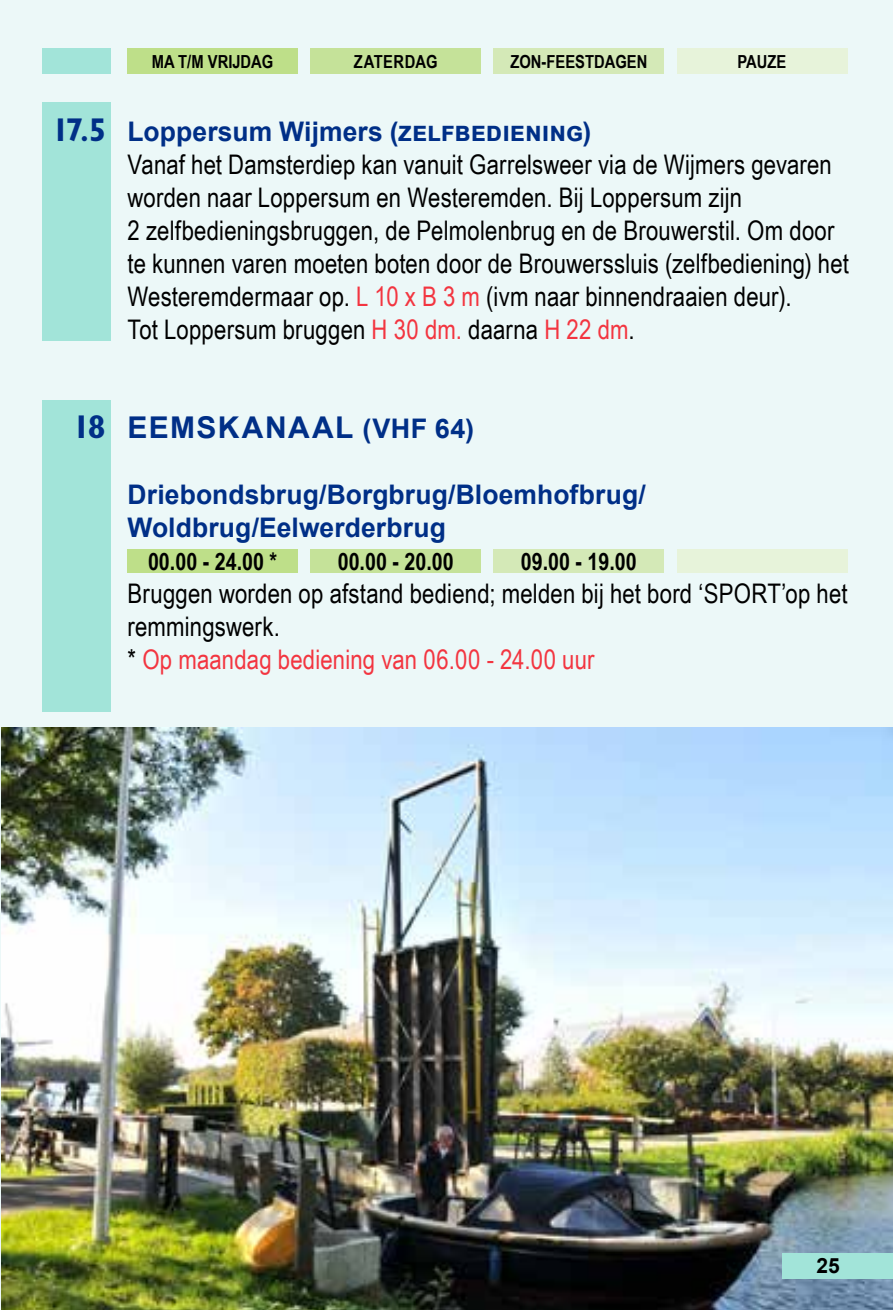
<style>
.page{position:relative;width:893px;height:1310px;background:#ecf8f8}
.page>*{position:absolute;margin:0;border:0;box-sizing:border-box;transform-origin:0 0}
.t1{font:700 30px "Arial";letter-spacing:.045em;color:#002f87}
.t2{font:27px/33px "Arial Narrow";letter-spacing:.005em;color:#000}
.t3{font:700 27px/33px "Arial";letter-spacing:.005em;color:#002f87}
.t4{font:700 24px "Arial Narrow";color:#000}
.t5{font:700 21px "Arial";color:#000}
.t6{font:700 18px "Arial Narrow";color:#000}
.t7{font:700 18px "Arial Narrow";letter-spacing:.02em;color:#000}
.s1{font-family:"Gill Sans";font-stretch:condensed;font-size:33px}
.s2{color:#f33540}
.s3{font-size:27px}
</style>
<div class="page">
<div style="left:43px;top:102px;width:68px;height:610px;background:#a2e4d9"></div>
<div style="left:34px;top:341px;width:85px;height:59px;background:#ecf8f8"></div>
<img style="left:1px;top:727px;width:892px;height:583px">
<div style="left:128px;top:48px;width:170px;height:26px;background:#bedf89"></div>
<div style="left:311px;top:48px;width:170px;height:26px;background:#c5e299"></div>
<div style="left:494px;top:48px;width:170px;height:26px;background:#d4e9b7"></div>
<div style="left:677px;top:48px;width:170px;height:26px;background:#e7f3da"></div>
<div style="left:43px;top:48px;width:68px;height:26px;background:#a2e4d9"></div>
<div style="left:782px;top:1253px;width:111px;height:25px;background:#a2e4d9"></div>
<div style="left:128px;top:549px;width:170px;height:24px;background:#bedf89"></div>
<div style="left:311px;top:549px;width:170px;height:24px;background:#c5e299"></div>
<div style="left:494px;top:549px;width:170px;height:24px;background:#d4e9b7"></div>
<div style="left:677px;top:549px;width:170px;height:24px;background:#e7f3da"></div>
<p class="t6" style="left:152px;top:48px;width:123px">MA T/M VRIJDAG</p>
<p class="t7" style="left:354px;top:48px;width:85px">ZATERDAG</p>
<p class="t6" style="left:510px;top:48px;width:138px">ZON-FEESTDAGEN</p>
<p class="t6" style="left:737px;top:48px;width:50px">PAUZE</p>
<p class="t3" style="left:52px;top:115px;width:541px"><span class="s1">17.5</span> Loppersum Wijmers (zelfbediening)</p>
<p class="t2" style="left:128px;top:147px;width:723px">Vanaf het Damsterdiep kan vanuit Garrelsweer via de Wijmers gevaren worden naar Loppersum en Westeremden. Bij Loppersum zijn<br>2 zelfbedieningsbruggen, de Pelmolenbrug en de Brouwerstil. Om door te kunnen varen moeten boten door de Brouwerssluis (zelfbediening) het Westeremdermaar op. <span class="s2">L 10 x B 3 m</span> (ivm naar binnendraaien deur).<br>Tot Loppersum bruggen <span class="s2">H 30 dm.</span> daarna <span class="s2">H 22 dm</span>.</p>
<p class="t1" style="left:73px;top:406px;width:403px"><span class="s1">18</span> EEMSKANAAL <span class="s3">(VHF 64)</span></p>
<p class="t3" style="left:128px;top:478px;width:520px">Driebondsbrug/Borgbrug/Bloemhofbrug/<br>Woldbrug/Eelwerderbrug</p>
<p class="t4" style="left:148px;top:543px;width:131px">00.00 - 24.00 *</p>
<p class="t4" style="left:338px;top:543px;width:117px">00.00 - 20.00</p>
<p class="t4" style="left:521px;top:543px;width:117px">09.00 - 19.00</p>
<p class="t2" style="left:128px;top:576px;width:721px">Bruggen worden op afstand bediend; melden bij het bord ‘SPORT’op het remmingswerk.<br>* <span class="s2">Op maandag bediening van 06.00 - 24.00 uur</span></p>
<p class="t5" style="left:816px;top:1251px;width:25px">25</p>
</div>
